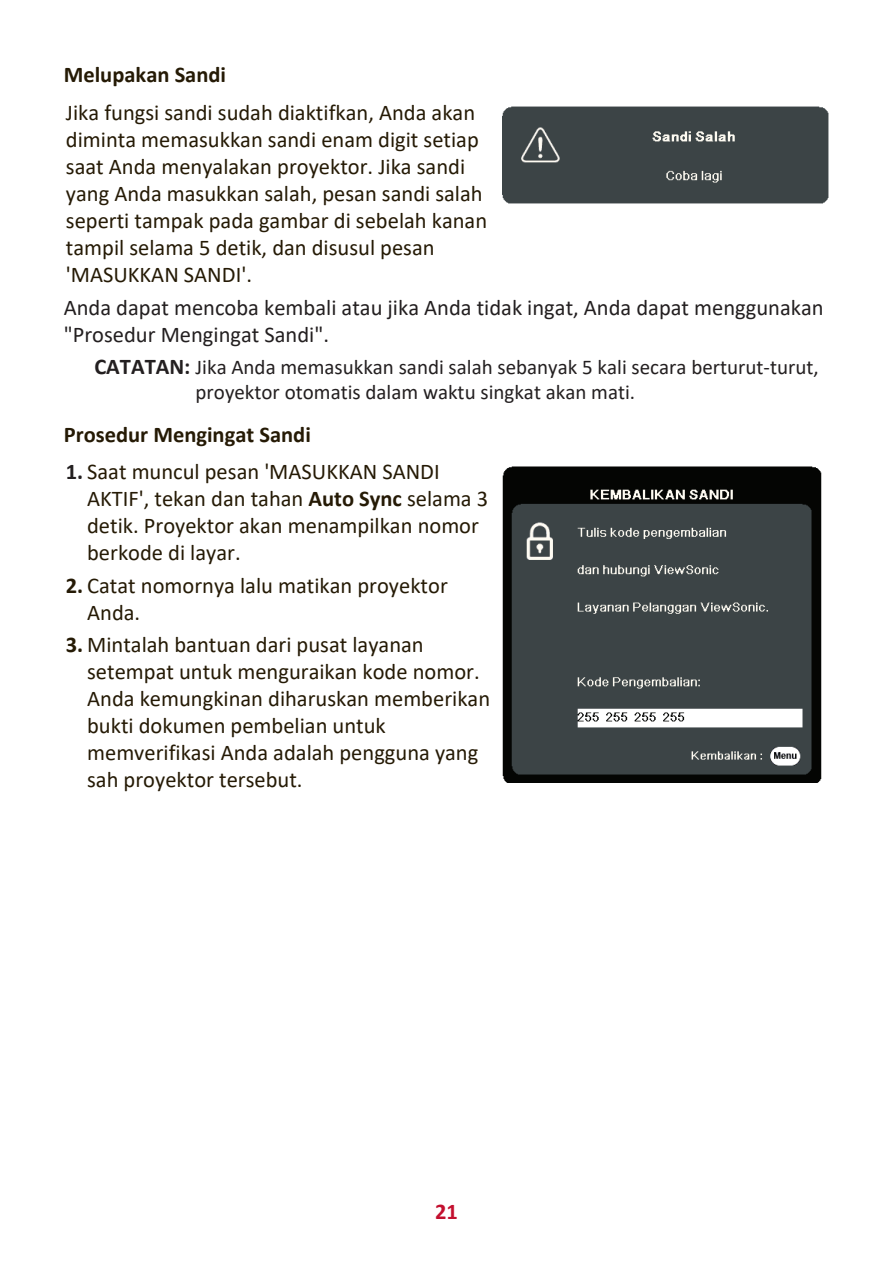
<style>
.page{position:relative;width:893px;height:1263px;background:#fff}
.page>*{position:absolute;margin:0;border:0;box-sizing:border-box;transform-origin:0 0}
.t1{font:22.5px/27px "Calibri";color:#251a05}
.t2{font:22.5px/27px "Calibri";color:#231f20}
.t3{font:700 22.5px "Calibri";color:#251a05}
.t4{font:700 22.5px "Calibri";color:#c3102f}
.t5{font:21px/25.2px "Calibri";color:#231f20}
.s1{font-weight:700;font-size:22.5px}
.s2{font-weight:700;color:#231f20}
.s3{font-weight:700}
</style>
<div class="page">
<img style="left:502px;top:106px;width:327px;height:98px">
<img style="left:502px;top:466px;width:319px;height:316px">
<p class="t3" style="left:64px;top:59px;width:164px">Melupakan Sandi</p>
<p class="t1" style="left:66px;top:98px;width:423px">Jika fungsi sandi sudah diaktifkan, Anda akan diminta memasukkan sandi enam digit setiap saat Anda menyalakan proyektor. Jika sandi yang Anda masukkan salah, pesan sandi salah seperti tampak pada gambar di sebelah kanan tampil selama 5 detik, dan disusul pesan 'MASUKKAN SANDI'.</p>
<p class="t2" style="left:64px;top:293px;width:761px">Anda dapat mencoba kembali atau jika Anda tidak ingat, Anda dapat menggunakan "Prosedur Mengingat Sandi".</p>
<p class="t5" style="left:196px;top:353px;width:625px;text-indent:-101px"><span class="s1">CATATAN:</span> Jika Anda memasukkan sandi salah sebanyak 5 kali secara berturut-turut, proyektor otomatis dalam waktu singkat akan mati.</p>
<p class="t3" style="left:64px;top:418px;width:249px">Prosedur Mengingat Sandi</p>
<p class="t1" style="left:87px;top:457px;width:403px;text-indent:-21px"><span class="s2">1.</span> Saat muncul pesan 'MASUKKAN SANDI AKTIF', tekan dan tahan <span class="s3">Auto Sync</span> selama 3 detik. Proyektor akan menampilkan nomor berkode di layar.</p>
<p class="t1" style="left:87px;top:572px;width:362px;text-indent:-21px"><span class="s3">2.</span> Catat nomornya lalu matikan proyektor<br>Anda.</p>
<p class="t1" style="left:87px;top:630px;width:404px;text-indent:-21px"><span class="s3">3.</span> Mintalah bantuan dari pusat layanan setempat untuk menguraikan kode nomor.<br>Anda kemungkinan diharuskan memberikan bukti dokumen pembelian untuk memverifikasi Anda adalah pengguna yang sah proyektor tersebut.</p>
<p class="t4" style="left:435px;top:1196px;width:24px">21</p>
</div>
